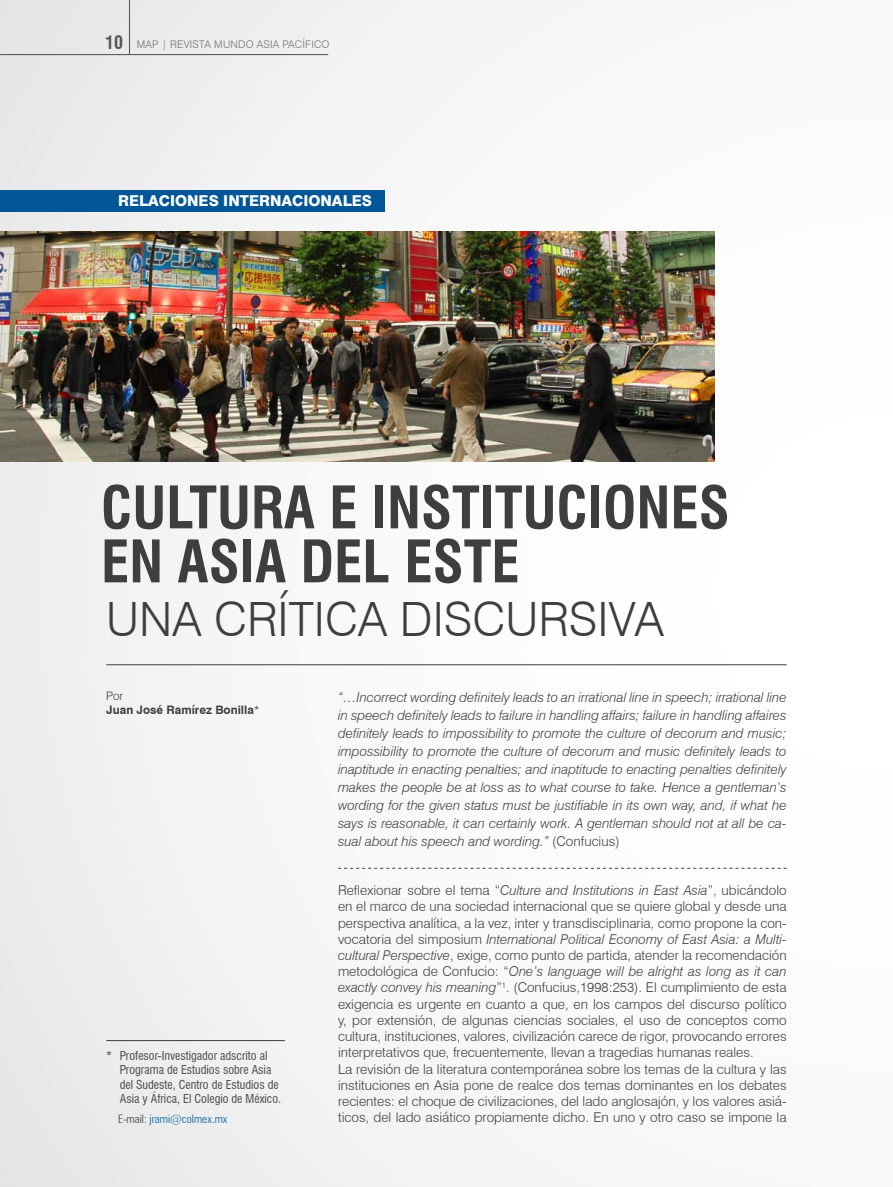
<style>
.page{position:relative;width:893px;height:1187px;background:#fff}
.page>*{position:absolute;margin:0;border:0;box-sizing:border-box;transform-origin:0 0}
.t1{font:700 condensed 57px/54px "Swiss 721 BT";color:#3e3d40}
.t2{font:300 47.25px "Swiss 721 BT";color:#3e3d40}
.t3{font:800 15px "Swiss 721 BT";color:#fff}
.t4{font:300 13.5px/16.2px "Swiss 721 BT";color:#3e3d40}
.t5{font:italic 300 13.5px/18px "Swiss 721 BT";color:#3e3d40;text-align:justify}
.t6{font:condensed 12px/14.4px "Swiss 721 BT";color:#4b4b4d}
.t7{font:700 11.7px/14.1px "Swiss 721 BT";color:#3e3d40}
.t8{font:300 condensed 11.7px "Zurich BT";color:#00619f}
.t9{font:300 10.5px "Swiss 721 BT";letter-spacing:.02em;color:#707172}
.s1{font-weight:700;font-stretch:condensed;font-size:18px;color:#58585a}
.s2{font-weight:300}
.s3{color:#3e3d40}
.s4{font-style:normal}
.s5{font-style:italic}
</style>
<div class="page">
<div style="left:0;top:0;width:893px;height:1186px;background:linear-gradient(to right,#ededee,#fff)"></div>
<hr style="left:0;top:54px;width:328px;height:1px;background:#4b4b4d">
<hr style="left:129px;top:0;width:1px;height:55px;background:#4b4b4d">
<div style="left:0;top:190px;width:385px;height:22px;background:#005697"></div>
<img style="left:0;top:232px;width:714px;height:229px">
<hr style="left:106px;top:664px;width:681px;height:1px;background:#3e3d40">
<svg style="left:338px;top:867px;width:449px;height:1px"></svg>
<hr style="left:106px;top:1040px;width:179px;height:1px;background:#3e3d40">
<p class="t9" style="left:105px;top:38px;width:226px"><span class="s1">10</span> MAP | REVISTA MUNDO ASIA PACÍFICO</p>
<p class="t3" style="left:118px;top:191px;width:256px">RELACIONES INTERNACIONALES</p>
<h1 class="t1" style="left:101px;top:480px;width:630px">CULTURA E INSTITUCIONES<br>EN ASIA DEL ESTE</h1>
<h2 class="t2" style="left:106px;top:590px;width:559px">UNA CRÍTICA DISCURSIVA</h2>
<p class="t7" style="left:106px;top:688px;width:155px"><span class="s2">Por<br></span>Juan José Ramírez Bonilla<span class="s2">*</span></p>
<p class="t6" style="left:120px;top:1048px;width:163px;text-indent:-14px">* Profesor-Investigador adscrito al Programa de Estudios sobre Asia del Sudeste, Centro de Estudios de Asia y África, El Colegio de México.</p>
<p class="t8" style="left:118px;top:1111px;width:111px"><span class="s3">E-mail:</span> jrami@colmex.mx</p>
<p class="t5" style="left:338px;top:687px;width:450px">“…Incorrect wording definitely leads to an irrational line in speech; irrational line in speech definitely leads to failure in handling affairs; failure in handling affaires definitely leads to impossibility to promote the culture of decorum and music; impossibility to promote the culture of decorum and music definitely leads to inaptitude in enacting penalties; and inaptitude to enacting penalties definitely makes the people be at loss as to what course to take. Hence a gentleman’s wording for the given status must be justifiable in its own way, and, if what he says is reasonable, it can certainly work. A gentleman should not at all be ca&shy;sual about his speech and wording.” <span class="s4">(Confucius)</span></p>
<p class="t4" style="left:338px;top:882px;width:450px">Reflexionar sobre el tema “<span class="s5">Culture and Institutions in East Asia</span>”, ubicándolo en el marco de una sociedad internacional que se quiere global y desde una perspectiva analítica, a la vez, inter y transdisciplinaria, como propone la con&shy;vocatoria del simposium <span class="s5">International Political Economy of East Asia: a Multi&shy;cultural Perspective</span>, exige, como punto de partida, atender la recomendación metodológica de Confucio: “<span class="s5">One’s language will be alright as long as it can exactly convey his meaning</span>”<sup>1</sup>. (Confucius,1998:253). El cumplimiento de esta exigencia es urgente en cuanto a que, en los campos del discurso político y, por extensión, de algunas ciencias sociales, el uso de conceptos como cultura, instituciones, valores, civilización carece de rigor, provocando errores interpretativos que, frecuentemente, llevan a tragedias humanas reales.<br>La revisión de la literatura contemporánea sobre los temas de la cultura y las instituciones en Asia pone de realce dos temas dominantes en los debates recientes: el choque de civilizaciones, del lado anglosajón, y los valores asiá&shy;ticos, del lado asiático propiamente dicho. En uno y otro caso se impone la</p>
</div>
